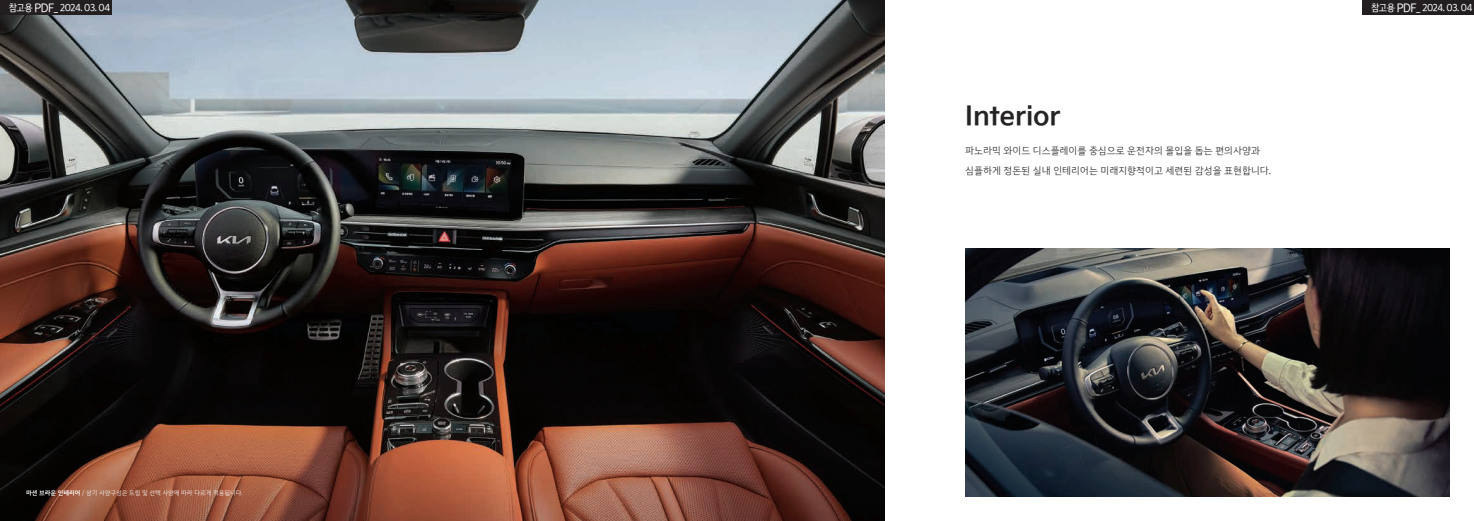
<style>
.page{position:relative;width:1474px;height:521px;background:#fff}
.page>*{position:absolute;margin:0;border:0;box-sizing:border-box;transform-origin:0 0}
.t1{font:26.25px "Kia Signature OTF Bold";letter-spacing:-.005em;color:#262324}
.t2{font:9.62px/20.1px "Kia Signature OTF Light";letter-spacing:-.005em;color:#262324}
.t3{font:9.62px "Kia Signature OTF Regular";letter-spacing:-.05em;color:#fff;scale:.93 1}
.t4{font:6.12px "Kia Signature OTF Light";letter-spacing:-.005em;color:#fff}
.s1{font-size:11.38px}
.s2{font-family:"Kia Signature OTF Bold"}
</style>
<div class="page">
<img style="left:0;top:0;width:884px;height:521px">
<img style="left:965px;top:248px;width:484px;height:248px">
<div style="left:0;top:0;width:112px;height:15px;background:#231f20"></div>
<div style="left:1362px;top:0;width:111px;height:15px;background:#231f20"></div>
<p class="t3" style="left:9px;top:1px;width:110px">참고용 <span class="s1">PDF</span>_ 2024. 03. 04</p>
<p class="t3" style="left:1370px;top:1px;width:110px">참고용 <span class="s1">PDF</span>_ 2024. 03. 04</p>
<h1 class="t1" style="left:965px;top:96px;width:97px">Interior</h1>
<p class="t4" style="left:26px;top:489px;width:218px"><span class="s2">마션 브라운 인테리어</span> / 상기 사양구성은 트림 및 선택 사양에 따라 다르게 적용됩니다.</p>
<p class="t2" style="left:965px;top:140px;width:307px">파노라믹 와이드 디스플레이를 중심으로 운전자의 몰입을 돕는 편의사양과 심플하게 정돈된 실내 인테리어는 미래지향적이고 세련된 감성을 표현합니다.</p>
</div>
